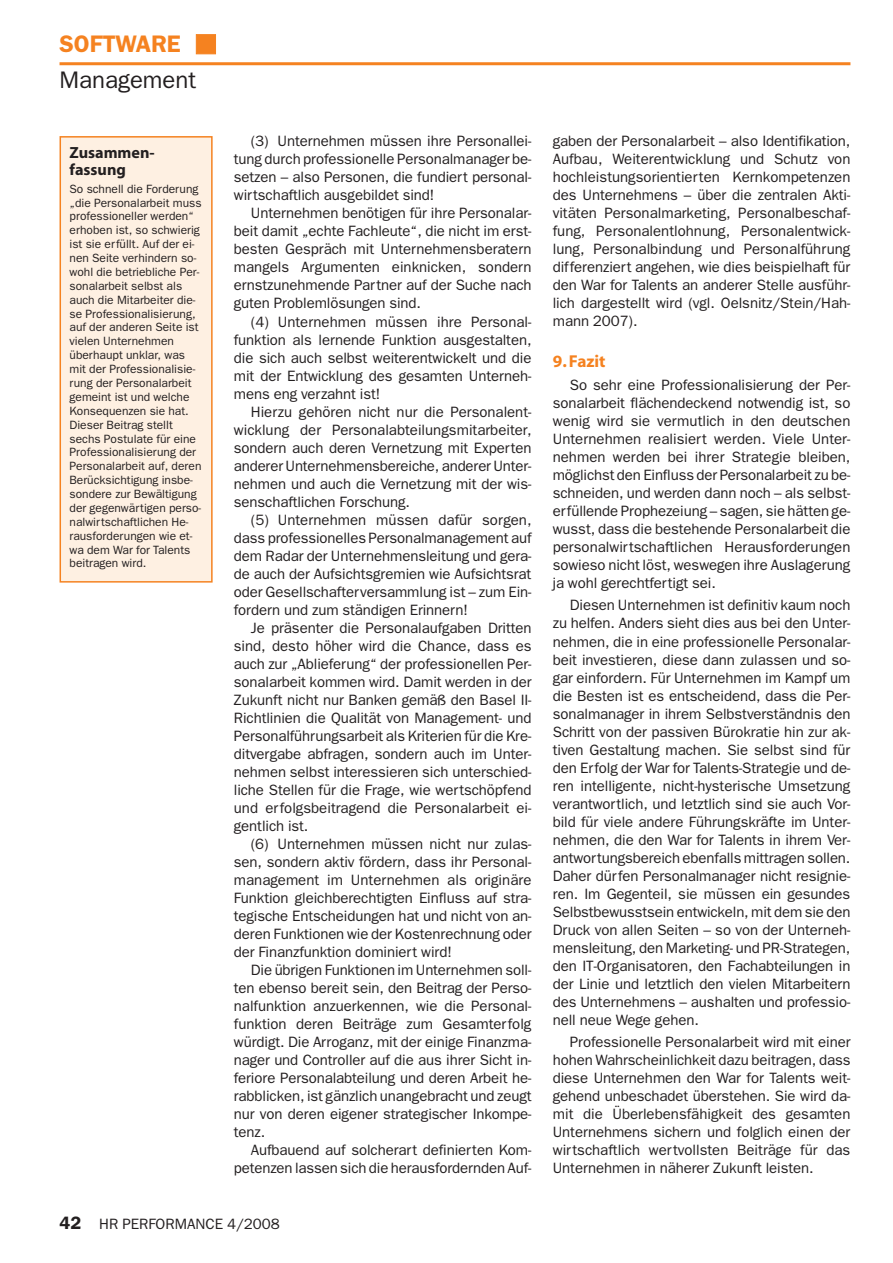
<style>
.page{position:relative;width:893px;height:1263px;background:#fff}
.page>*{position:absolute;margin:0;border:0;box-sizing:border-box;transform-origin:0 0}
.t1{font:24px "Franklin Gothic";color:#231f20}
.t2{font:600 24px "Franklin Gothic";color:#f58220}
.t3{font:700 17.25px "Myriad";color:#f58220}
.t4{font:700 16.2px/17px "Myriad";color:#231f20}
.t5{font:15px/18px "Franklin Gothic";letter-spacing:-.005em;color:#231f20;text-align:justify}
.t6{font:12px/13.8px "Franklin Gothic";color:#231f20}
.s1{font-weight:600;font-size:18px}
</style>
<div class="page">
<hr style="left:60px;top:62px;width:790px;height:3px;background:#f58220">
<div style="left:61px;top:138px;width:150px;height:443px;background:#fef0e2"></div>
<div style="left:60px;top:136px;width:153px;height:447px;border:2px solid #f58220"></div>
<h1 class="t2" style="left:60px;top:36px;width:123px">SOFTWARE</h1>
<h1 class="t1" style="left:60px;top:72px;width:138px">Management</h1>
<p class="t4" style="left:70px;top:145px;width:87px">Zusammen - fassung</p>
<p class="t6" style="left:70px;top:183px;width:134px">So schnell die Forderung „die Personalarbeit muss professioneller werden“ erhoben ist, so schwierig ist sie erfüllt. Auf der ei&shy;nen Seite verhindern so&shy;wohl die betriebliche Per&shy;sonalarbeit selbst als auch die Mitarbeiter die&shy;se Professionalisierung, auf der anderen Seite ist vielen Unternehmen überhaupt unklar, was mit der Professionalisie&shy;rung der Personalarbeit gemeint ist und welche<br>Konsequenzen sie hat.<br>Dieser Beitrag stellt sechs Postulate für eine<br>Professionalisierung der<br>Personalarbeit auf, deren<br>Berücksichtigung insbe&shy;sondere zur Bewältigung der gegenwärtigen perso&shy;nalwirtschaftlichen He - rausforderungen wie et&shy;wa dem War for Talents beitragen wird.</p>
<p class="t5" style="left:234px;top:134px;width:299px;text-indent:17px">(3) Unternehmen müssen ihre Personallei&shy;tung durch professionelle Personalmanager be&shy;setzen – also Personen, die fundiert personal&shy;wirtschaftlich ausgebildet sind!</p>
<p class="t5" style="left:234px;top:206px;width:299px;text-indent:17px">Unternehmen benötigen für ihre Personalar&shy;beit damit „echte Fachleute“, die nicht im erst&shy;besten Gespräch mit Unternehmensberatern mangels Argumenten einknicken, sondern ernstzunehmende Partner auf der Suche nach guten Problemlösungen sind.</p>
<p class="t5" style="left:234px;top:314px;width:299px;text-indent:17px">(4) Unternehmen müssen ihre Personal&shy;funktion als lernende Funktion ausgestalten, die sich auch selbst weiterentwickelt und die mit der Entwicklung des gesamten Unterneh&shy;mens eng verzahnt ist!</p>
<p class="t5" style="left:234px;top:404px;width:299px;text-indent:17px">Hierzu gehören nicht nur die Personalent&shy;wicklung der Personalabteilungsmitarbeiter, sondern auch deren Vernetzung mit Experten anderer Unternehmensbereiche, anderer Unter&shy;nehmen und auch die Vernetzung mit der wis&shy;senschaftlichen Forschung.</p>
<p class="t5" style="left:234px;top:512px;width:299px;text-indent:17px">(5) Unternehmen müssen dafür sorgen, dass professionelles Personalmanagement auf dem Radar der Unternehmensleitung und gera&shy;de auch der Aufsichtsgremien wie Aufsichtsrat oder Gesellschafterversammlung ist – zum Ein&shy;fordern und zum ständigen Erinnern!</p>
<p class="t5" style="left:234px;top:620px;width:299px;text-indent:17px">Je präsenter die Personalaufgaben Dritten sind, desto höher wird die Chance, dass es auch zur „Ablieferung“ der professionellen Per&shy;sonalarbeit kommen wird. Damit werden in der Zukunft nicht nur Banken gemäß den Basel II-Richtlinien die Qualität von Management- und Personalführungsarbeit als Kriterien für die Kre&shy;ditvergabe abfragen, sondern auch im Unter&shy;nehmen selbst interessieren sich unterschied&shy;liche Stellen für die Frage, wie wertschöpfend und erfolgsbeitragend die Personalarbeit ei&shy;gentlich ist.</p>
<p class="t5" style="left:234px;top:836px;width:299px;text-indent:17px">(6) Unternehmen müssen nicht nur zulas&shy;sen, sondern aktiv fördern, dass ihr Personal&shy;management im Unternehmen als originäre Funktion gleichberechtigten Einfluss auf stra&shy;tegische Entscheidungen hat und nicht von an&shy;deren Funktionen wie der Kostenrechnung oder der Finanzfunktion dominiert wird!</p>
<p class="t5" style="left:234px;top:962px;width:299px;text-indent:17px">Die übrigen Funktionen im Unternehmen soll&shy;ten ebenso bereit sein, den Beitrag der Perso&shy;nalfunktion anzuerkennen, wie die Personal&shy;funktion deren Beiträge zum Gesamterfolg würdigt. Die Arroganz, mit der einige Finanzma&shy;nager und Controller auf die aus ihrer Sicht in&shy;feriore Personalabteilung und deren Arbeit he - rabblicken, ist gänzlich unangebracht und zeugt nur von deren eigener strategischer Inkompe&shy;tenz.</p>
<p class="t5" style="left:234px;top:1142px;width:299px;text-align:right">Aufbauend auf solcherart definierten Kom&shy;petenzen lassen sich die herausfordernden Auf-</p>
<p class="t5" style="left:60px;top:1216px;width:222px"><span class="s1">42</span> HR PERFORMANCE 4/2008</p>
<p class="t5" style="left:553px;top:134px;width:299px">gaben der Personalarbeit – also Identifikation, Aufbau, Weiterentwicklung und Schutz von hochleistungsorientierten Kernkompetenzen des Unternehmens – über die zentralen Akti&shy;vitäten Personalmarketing, Personalbeschaf&shy;fung, Personalentlohnung, Personalentwick&shy;lung, Personalbindung und Personalführung differenziert angehen, wie dies beispielhaft für den War for Talents an anderer Stelle ausführ&shy;lich dargestellt wird (vgl. Oelsnitz/Stein/Hah&shy;mann 2007).</p>
<p class="t3" style="left:553px;top:355px;width:54px">9. Fazit</p>
<p class="t5" style="left:553px;top:377px;width:299px;text-indent:17px">So sehr eine Professionalisierung der Per&shy;sonalarbeit flächendeckend notwendig ist, so wenig wird sie vermutlich in den deutschen Unternehmen realisiert werden. Viele Unter&shy;nehmen werden bei ihrer Strategie bleiben, möglichst den Einfluss der Personalarbeit zu be&shy;schneiden, und werden dann noch – als selbst&shy;erfüllende Prophezeiung – sagen, sie hätten ge&shy;wusst, dass die bestehende Personalarbeit die personalwirtschaftlichen Herausforderungen sowieso nicht löst, weswegen ihre Auslagerung ja wohl gerechtfertigt sei.</p>
<p class="t5" style="left:553px;top:598px;width:299px;text-indent:17px">Diesen Unternehmen ist definitiv kaum noch zu helfen. Anders sieht dies aus bei den Unter&shy;nehmen, die in eine professionelle Personalar&shy;beit investieren, diese dann zulassen und so&shy;gar einfordern. Für Unternehmen im Kampf um die Besten ist es entscheidend, dass die Per&shy;sonalmanager in ihrem Selbstverständnis den Schritt von der passiven Bürokratie hin zur ak&shy;tiven Gestaltung machen. Sie selbst sind für den Erfolg der War for Talents-Strategie und de&shy;ren intelligente, nicht-hysterische Umsetzung verantwortlich, und letztlich sind sie auch Vor&shy;bild für viele andere Führungskräfte im Unter&shy;nehmen, die den War for Talents in ihrem Ver&shy;antwortungsbereich ebenfalls mittragen sollen.<br>Daher dürfen Personalmanager nicht resignie&shy;ren. Im Gegenteil, sie müssen ein gesundes Selbstbewusstsein entwickeln, mit dem sie den Druck von allen Seiten – so von der Unterneh&shy;mensleitung, den Marketing- und PR-Strategen, den IT-Organisatoren, den Fachabteilungen in der Linie und letztlich den vielen Mitarbeitern des Unternehmens – aushalten und professio&shy;nell neue Wege gehen.</p>
<p class="t5" style="left:553px;top:1034px;width:299px;text-indent:17px">Professionelle Personalarbeit wird mit einer hohen Wahrscheinlichkeit dazu beitragen, dass diese Unternehmen den War for Talents weit&shy;gehend unbeschadet überstehen. Sie wird da&shy;mit die Überlebensfähigkeit des gesamten Unternehmens sichern und folglich einen der wirtschaftlich wertvollsten Beiträge für das Unternehmen in näherer Zukunft leisten.</p>
</div>
